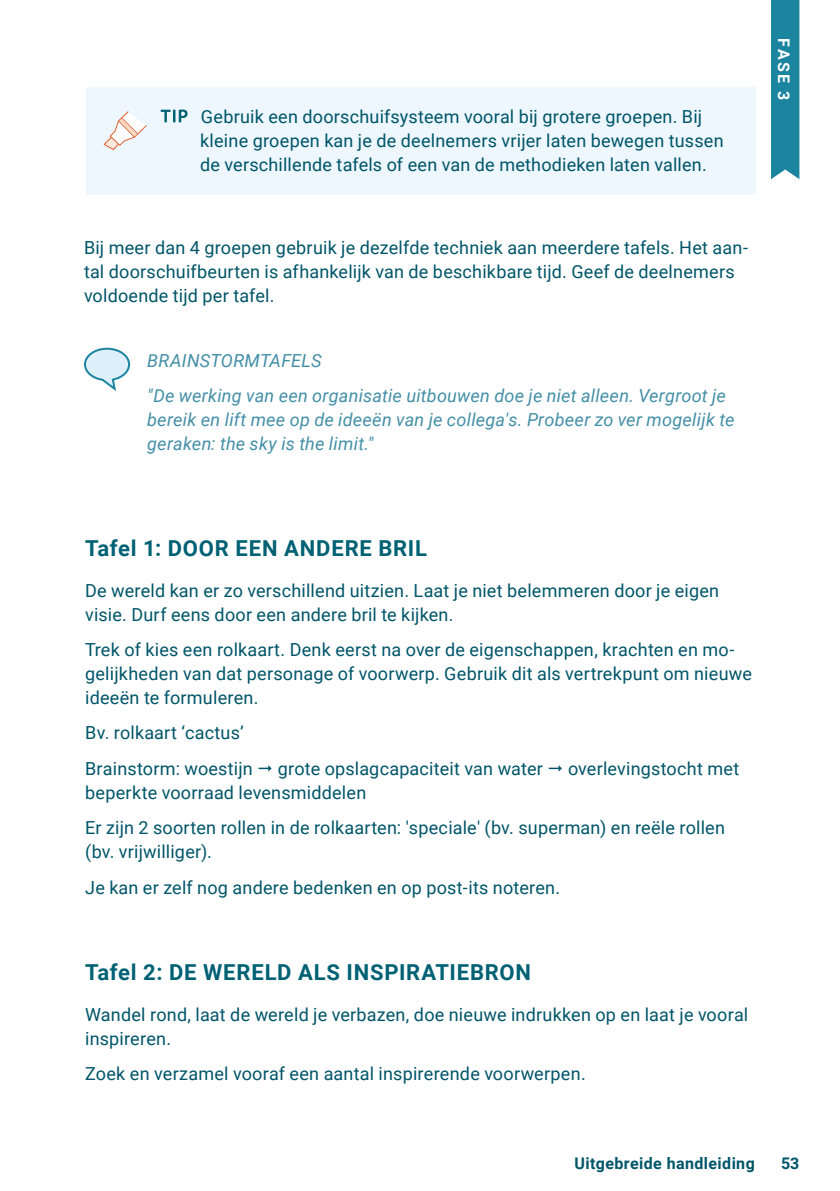
<style>
.page{position:relative;width:840px;height:1191px;background:#fff}
.page>*{position:absolute;margin:0;border:0;box-sizing:border-box;transform-origin:0 0}
.t1{font:700 22px "Roboto";letter-spacing:.035em;color:#006174}
.t2{font:18px/24px "Roboto";letter-spacing:.01em;color:#005569}
.t3{font:italic 18px/35.4px "Roboto";letter-spacing:.015em;color:#448fa7}
.t4{font:700 16px "Roboto";letter-spacing:.025em;color:#005569}
.t5{font:700 16px "Roboto";color:#fff}
</style>
<div class="page">
<div style="left:771px;top:0;width:28px;height:179px;background:#1b849f"></div>
<svg style="left:84px;top:347px;width:47px;height:44px"></svg>
<div style="left:87px;top:87px;width:668px;height:107px;background:#edf7fd"></div>
<svg style="left:103px;top:111px;width:44px;height:39px"></svg>
<svg style="left:161px;top:109px;width:26px;height:13px"></svg>
<p class="t2" style="left:200px;top:104px;width:524px">Gebruik een doorschuifsysteem vooral bij grotere groepen. Bij kleine groepen kan je de deelnemers vrijer laten bewegen tussen de verschillende tafels of een van de methodieken laten vallen.</p>
<p class="t2" style="left:84px;top:235px;width:665px">Bij meer dan 4 groepen gebruik je dezelfde techniek aan meerdere tafels. Het aan&shy;tal doorschuifbeurten is afhankelijk van de beschikbare tijd. Geef de deelnemers voldoende tijd per tafel.</p>
<p class="t3" style="left:147px;top:342px;width:580px">BRAINSTORMTAFELS<br>"De werking van een organisatie uitbouwen doe je niet alleen. Vergroot je</p>
<p class="t3" style="left:147px;top:407px;width:588px;line-height:24px">bereik en lift mee op de ideeën van je collega's. Probeer zo ver mogelijk te geraken: the sky is the limit."</p>
<p class="t5" style="left:794px;top:38px;width:63px;rotate:90deg">FASE 3</p>
<p class="t1" style="left:85px;top:532px;width:343px">Tafel 1: DOOR EEN ANDERE BRIL</p>
<p class="t2" style="left:85px;top:577px;width:635px">De wereld kan er zo verschillend uitzien. Laat je niet belemmeren door je eigen visie. Durf eens door een andere bril te kijken.</p>
<p class="t2" style="left:85px;top:637px;width:668px">Trek of kies een rolkaart. Denk eerst na over de eigenschappen, krachten en mo&shy;gelijkheden van dat personage of voorwerp. Gebruik dit als vertrekpunt om nieuwe ideeën te formuleren.</p>
<p class="t2" style="left:85px;top:714px;width:169px;line-height:35.4px">Bv. rolkaart ‘cactus’<br>Brainstorm: woestijn</p>
<p class="t2" style="left:277px;top:755px;width:266px">grote opslagcapaciteit van water</p>
<p class="t2" style="left:567px;top:755px;width:173px">overlevingstocht met</p>
<p class="t2" style="left:85px;top:774px;width:641px;line-height:35.4px">beperkte voorraad levensmiddelen<br>Er zijn 2 soorten rollen in de rolkaarten: 'speciale' (bv. superman) en reële rollen</p>
<p class="t2" style="left:85px;top:833px;width:476px;line-height:35.4px">(bv. vrijwilliger).<br>Je kan er zelf nog andere bedenken en op post-its noteren.</p>
<p class="t1" style="left:85px;top:956px;width:447px">Tafel 2: DE WERELD ALS INSPIRATIEBRON</p>
<p class="t2" style="left:85px;top:1001px;width:664px">Wandel rond, laat de wereld je verbazen, doe nieuwe indrukken op en laat je vooral inspireren.</p>
<p class="t2" style="left:85px;top:1061px;width:502px">Zoek en verzamel vooraf een aantal inspirerende voorwerpen.</p>
<p class="t4" style="left:574px;top:1152px;width:182px">Uitgebreide handleiding</p>
<p class="t4" style="left:780px;top:1152px;width:20px">53</p>
</div>
